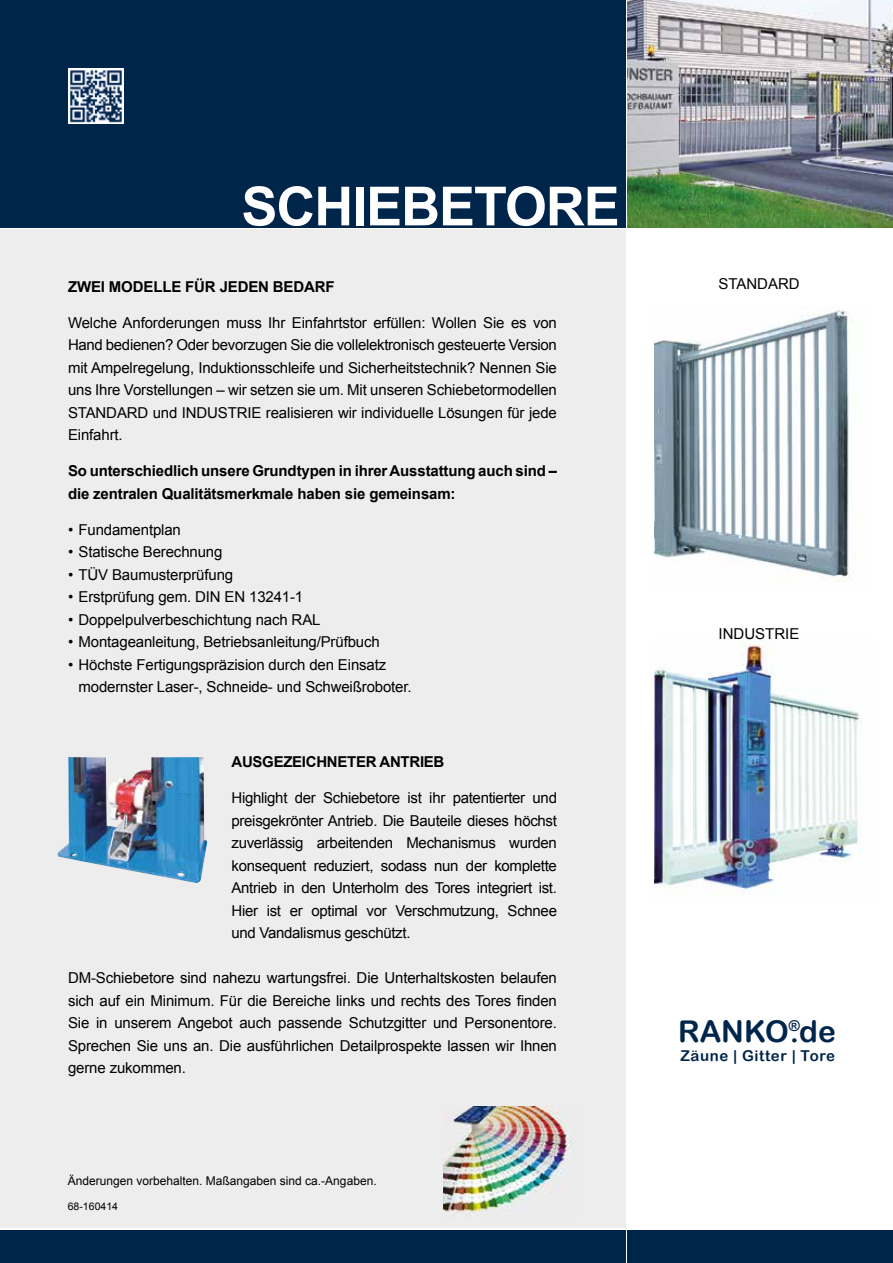
<style>
.page{position:relative;width:893px;height:1263px;background:#fff}
.page>*{position:absolute;margin:0;border:0;box-sizing:border-box;transform-origin:0 0}
.t1{font:700 54px "Arial";letter-spacing:-.02em;color:#fff}
.t2{font:30px "Arial Rounded MT Bold";color:#00254b}
.t3{font:15px/22.5px "Arial";letter-spacing:-.01em;color:#000;text-align:justify}
.t4{font:700 15px/22.5px "Arial";letter-spacing:-.01em;color:#000}
.t5{font:15px "Arial Rounded MT Bold";letter-spacing:.04em;color:#00254b}
.t6{font:12px "Arial";color:#000}
.t7{font:10.5px "Arial";color:#000}
</style>
<div class="page">
<img style="left:655px;top:638px;width:207px;height:254px">
<div style="left:0;top:1230px;width:625px;height:33px;background:#00254b"></div>
<div style="left:627px;top:1230px;width:266px;height:33px;background:#00254b"></div>
<img style="left:627px;top:0;width:266px;height:227px">
<div style="left:0;top:0;width:625px;height:227px;background:#00254b"></div>
<div style="left:0;top:230px;width:625px;height:998px;background:#ededed"></div>
<img style="left:655px;top:310px;width:198px;height:271px">
<img style="left:57px;top:757px;width:150px;height:126px">
<img style="left:443px;top:1106px;width:131px;height:106px">
<img style="left:68px;top:68px;width:55px;height:55px">
<h1 class="t1" style="left:241px;top:170px;width:380px">SCHIEBETORE</h1>
<p class="t4" style="left:68px;top:275px;width:268px">ZWEI MODELLE FÜR JEDEN BEDARF</p>
<p class="t3" style="left:68px;top:311px;width:490px">Welche Anforderungen muss Ihr Einfahrtstor erfüllen: Wollen Sie es von Hand bedienen? Oder bevorzugen Sie die vollelektronisch gesteuerte Version mit Ampelregelung, Induktionsschleife und Sicherheitstechnik? Nennen Sie uns Ihre Vorstellungen – wir setzen sie um. Mit unseren Schiebetormodellen STANDARD und INDUSTRIE realisieren wir individuelle Lösungen für jede Einfahrt.</p>
<p class="t4" style="left:68px;top:460px;width:490px">So unterschiedlich unsere Grundtypen in ihrer Ausstattung auch sind – die zentralen Qualitätsmerkmale haben sie gemeinsam:</p>
<p class="t3" style="left:68px;top:518px;width:114px">• Fundamentplan</p>
<p class="t3" style="left:68px;top:541px;width:156px">• Statische Berechnung</p>
<p class="t3" style="left:68px;top:563px;width:167px">• TÜV Baumusterprüfung</p>
<p class="t3" style="left:68px;top:586px;width:237px">• Erstprüfung gem. DIN EN 13241-1</p>
<p class="t3" style="left:68px;top:608px;width:254px">• Doppelpulverbeschichtung nach RAL</p>
<p class="t3" style="left:68px;top:631px;width:313px">• Montageanleitung, Betriebsanleitung/Prüfbuch</p>
<p class="t3" style="left:79px;top:653px;width:335px;text-indent:-10px">• Höchste Fertigungspräzision durch den Einsatz modernster Laser-, Schneide- und Schweißroboter.</p>
<p class="t4" style="left:232px;top:751px;width:214px">AUSGEZEICHNETER ANTRIEB</p>
<p class="t3" style="left:232px;top:787px;width:327px">Highlight der Schiebetore ist ihr patentierter und preisgekrönter Antrieb. Die Bauteile dieses höchst zuverlässig arbeitenden Mechanismus wurden konsequent reduziert, sodass nun der komplette Antrieb in den Unterholm des Tores integriert ist.<br>Hier ist er optimal vor Verschmutzung, Schnee und Vandalismus geschützt.</p>
<p class="t3" style="left:68px;top:967px;width:490px">DM-Schiebetore sind nahezu wartungsfrei. Die Unterhaltskosten belaufen sich auf ein Minimum. Für die Bereiche links und rechts des Tores finden Sie in unserem Angebot auch passende Schutzgitter und Personentore.<br>Sprechen Sie uns an. Die ausführlichen Detailprospekte lassen wir Ihnen gerne zukommen.</p>
<p class="t6" style="left:68px;top:1172px;width:310px">Änderungen vorbehalten. Maßangaben sind ca.-Angaben.</p>
<p class="t7" style="left:68px;top:1199px;width:52px">68-160414</p>
<p class="t3" style="left:718px;top:273px;width:83px">STANDARD</p>
<p class="t3" style="left:719px;top:622px;width:82px">INDUSTRIE</p>
<h2 class="t2" style="left:678px;top:1014px;width:159px">RANKO<sup>®</sup>.de</h2>
<p class="t5" style="left:680px;top:1047px;width:156px">Zäune | Gitter | Tore</p>
</div>
